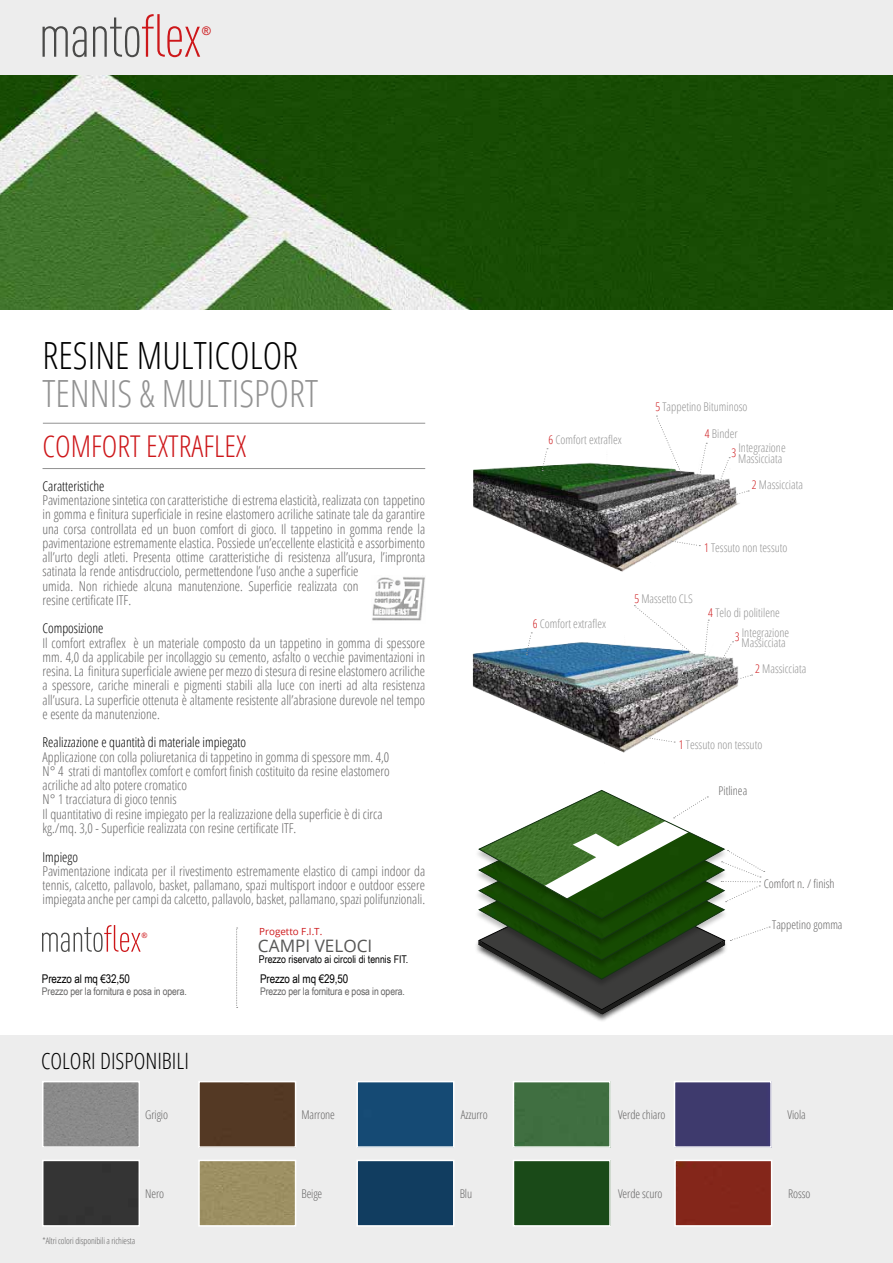
<style>
.page{position:relative;width:893px;height:1263px;background:#fff}
.page>*{position:absolute;margin:0;border:0;box-sizing:border-box;transform-origin:0 0}
.t1{font:300 condensed 37.5px "Open Sans";color:#929292}
.t2{font:300 condensed 37.5px "Open Sans";color:#000}
.t3{font:300 condensed 30px "Open Sans";color:#cd171a}
.t4{font:300 condensed 22.5px "Open Sans";color:#000}
.t5{font:17.1px "Open Sans";color:#575756}
.t6{font:300 condensed 13.5px/14.2px "Open Sans";color:#646363}
.t7{font:300 condensed 13.5px "Open Sans";color:#000}
.t8{font:300 condensed 12px/10.5px "Open Sans";color:#929292;text-align:center}
.t9{font:300 condensed 12px "Open Sans";letter-spacing:-.01em;color:#646363}
.t10{font:12px "Arial Narrow";letter-spacing:-.01em;color:#000}
.t11{font:11.85px "Arial";color:#cd171a}
.t12{font:10.65px "Arial Narrow";color:#000}
.t13{font:10.5px "Arial Narrow";letter-spacing:-.01em;color:#646363}
.t14{font:9.75px "Open Sans";color:#cd171a}
.t15{font:300 condensed 9px "Open Sans";letter-spacing:-.01em;color:#646363}
.t16{font:7.35px "Arial";color:#cd171a}
.s1{color:#cd171a}
</style>
<div class="page">
<img style="left:472px;top:415px;width:278px;height:338px">
<div style="left:0;top:0;width:893px;height:74px;background:#ededed"></div>
<svg style="left:43px;top:26px;width:44px;height:31px"></svg>
<svg style="left:93px;top:14px;width:107px;height:43px"></svg>
<div style="left:0;top:1035px;width:893px;height:228px;background:#ededed"></div>
<div style="left:677px;top:1163px;width:92px;height:60px;background:#84261a"></div>
<div style="left:674px;top:1160px;width:98px;height:66px;border:2px solid #fff"></div>
<div style="left:201px;top:1084px;width:92px;height:61px;background:#543924"></div>
<div style="left:198px;top:1081px;width:98px;height:67px;border:2px solid #fff"></div>
<div style="left:201px;top:1163px;width:92px;height:60px;background:#9d9063"></div>
<div style="left:198px;top:1160px;width:98px;height:66px;border:2px solid #fff"></div>
<div style="left:677px;top:1084px;width:92px;height:61px;background:#3e3a6d"></div>
<div style="left:674px;top:1081px;width:98px;height:67px;border:2px solid #fff"></div>
<div style="left:45px;top:1084px;width:92px;height:61px;background:#8a8a8a"></div>
<div style="left:42px;top:1081px;width:98px;height:67px;border:2px solid #fff"></div>
<div style="left:45px;top:1163px;width:92px;height:60px;background:#343434"></div>
<div style="left:42px;top:1160px;width:98px;height:66px;border:2px solid #fff"></div>
<div style="left:516px;top:1084px;width:92px;height:61px;background:#406f41"></div>
<div style="left:513px;top:1081px;width:98px;height:67px;border:2px solid #fff"></div>
<div style="left:516px;top:1163px;width:92px;height:60px;background:#1a4a18"></div>
<div style="left:513px;top:1160px;width:98px;height:66px;border:2px solid #fff"></div>
<div style="left:359px;top:1163px;width:92px;height:60px;background:#113d60"></div>
<div style="left:356px;top:1160px;width:98px;height:66px;border:2px solid #fff"></div>
<div style="left:359px;top:1084px;width:92px;height:61px;background:#154a74"></div>
<div style="left:356px;top:1081px;width:98px;height:67px;border:2px solid #fff"></div>
<div style="left:475px;top:881px;width:254px;height:137px;background:#000;opacity:.55"></div>
<div style="left:549px;top:432px;width:103px;height:15px;background:#fff"></div>
<div style="left:705px;top:426px;width:56px;height:15px;background:#fff"></div>
<div style="left:704px;top:540px;width:129px;height:15px;background:#fff"></div>
<div style="left:731px;top:440px;width:109px;height:27px;background:#fff"></div>
<svg style="left:542px;top:448px;width:6px;height:23px"></svg>
<svg style="left:656px;top:416px;width:26px;height:58px"></svg>
<svg style="left:699px;top:443px;width:8px;height:34px"></svg>
<svg style="left:719px;top:457px;width:11px;height:26px"></svg>
<svg style="left:730px;top:490px;width:19px;height:7px"></svg>
<svg style="left:671px;top:540px;width:29px;height:6px"></svg>
<hr style="left:43px;top:423px;width:382px;height:1px;background:#929292">
<hr style="left:43px;top:468px;width:382px;height:1px;background:#929292">
<svg style="left:42px;top:925px;width:99px;height:27px"></svg>
<svg style="left:236px;top:928px;width:2px;height:80px"></svg>
<img style="left:372px;top:577px;width:53px;height:44px">
<img style="left:0;top:75px;width:893px;height:234px">
<svg style="left:477px;top:790px;width:293px;height:225px"></svg>
<div style="left:679px;top:737px;width:129px;height:14px;background:#fff"></div>
<svg style="left:645px;top:737px;width:30px;height:6px"></svg>
<div style="left:533px;top:617px;width:103px;height:14px;background:#fff"></div>
<svg style="left:526px;top:632px;width:6px;height:23px"></svg>
<div style="left:735px;top:624px;width:108px;height:27px;background:#fff"></div>
<svg style="left:719px;top:641px;width:15px;height:23px"></svg>
<svg style="left:734px;top:674px;width:19px;height:7px"></svg>
<div style="left:634px;top:591px;width:132px;height:15px;background:#fff"></div>
<svg style="left:634px;top:605px;width:61px;height:50px"></svg>
<div style="left:708px;top:605px;width:122px;height:15px;background:#fff"></div>
<svg style="left:704px;top:620px;width:5px;height:39px"></svg>
<p class="t11" style="left:202px;top:23px;width:10px">®</p>
<h1 class="t2" style="left:43px;top:330px;width:257px">RESINE MULTICOLOR</h1>
<h1 class="t1" style="left:43px;top:368px;width:277px">TENNIS &amp; MULTISPORT</h1>
<h2 class="t3" style="left:43px;top:425px;width:205px">COMFORT EXTRAFLEX</h2>
<p class="t7" style="left:43px;top:477px;width:64px">Caratteristiche</p>
<p class="t6" style="left:43px;top:493px;width:384px">Pavimentazione sintetica con caratteristiche di estrema elasticità, realizzata con tappetino in gomma e finitura superficiale in resine elastomero acriliche satinate tale da garantire una corsa controllata ed un buon comfort di gioco. Il tappetino in gomma rende la pavimentazione estremamente elastica. Possiede un’eccellente elasticità e assorbimento all’urto degli atleti. Presenta ottime caratteristiche di resistenza all’usura, l’impronta satinata la rende antisdrucciolo, permettendone l’uso anche a superficie<br>umida. Non richiede alcuna manutenzione. Superficie realizzata con<br>resine certificate ITF.</p>
<p class="t7" style="left:43px;top:619px;width:62px">Composizione</p>
<p class="t6" style="left:43px;top:635px;width:384px;text-align:justify">Il comfort extraflex è un materiale composto da un tappetino in gomma di spessore mm. 4,0 da applicabile per incollaggio su cemento, asfalto o vecchie pavimentazioni in resina. La finitura superficiale avviene per mezzo di stesura di resine elastomero acriliche a spessore, cariche minerali e pigmenti stabili alla luce con inerti ad alta resistenza all’usura. La superficie ottenuta è altamente resistente all’abrasione durevole nel tempo e esente da manutenzione.</p>
<p class="t7" style="left:43px;top:733px;width:205px">Realizzazione e quantità di materiale impiegato</p>
<p class="t6" style="left:43px;top:749px;width:349px">Applicazione con colla poliuretanica di tappetino in gomma di spessore mm. 4,0<br>N° 4 strati di mantoflex comfort e comfort finish costituito da resine elastomero acriliche ad alto potere cromatico<br>N° 1 tracciatura di gioco tennis<br>Il quantitativo di resine impiegato per la realizzazione della superficie è di circa kg./mq. 3,0 - Superficie realizzata con resine certificate ITF.</p>
<p class="t7" style="left:43px;top:847px;width:37px">Impiego</p>
<p class="t6" style="left:43px;top:863px;width:384px;text-align:justify">Pavimentazione indicata per il rivestimento estremamente elastico di campi indoor da tennis, calcetto, pallavolo, basket, pallamano, spazi multisport indoor e outdoor essere impiegata anche per campi da calcetto, pallavolo, basket, pallamano, spazi polifunzionali.</p>
<p class="t16" style="left:142px;top:930px;width:7px">®</p>
<p class="t14" style="left:259px;top:925px;width:65px">Progetto F.I.T.</p>
<p class="t5" style="left:258px;top:934px;width:116px">CAMPI VELOCI</p>
<p class="t12" style="left:259px;top:952px;width:151px">Prezzo riservato ai circoli di tennis FIT.</p>
<p class="t10" style="left:42px;top:970px;width:90px">Prezzo al mq €32,50</p>
<p class="t13" style="left:42px;top:983px;width:146px">Prezzo per la fornitura e posa in opera.</p>
<p class="t10" style="left:260px;top:970px;width:90px">Prezzo al mq €29,50</p>
<p class="t13" style="left:260px;top:983px;width:146px">Prezzo per la fornitura e posa in opera.</p>
<h3 class="t4" style="left:41px;top:1046px;width:149px">COLORI DISPONIBILI</h3>
<p class="t9" style="left:145px;top:1106px;width:24px">Grigio</p>
<p class="t9" style="left:301px;top:1106px;width:35px">Marrone</p>
<p class="t9" style="left:461px;top:1106px;width:29px">Azzurro</p>
<p class="t8" style="left:549px;top:434px;width:75px"><span class="s1">6</span> Comfort extraflex</p>
<p class="t8" style="left:655px;top:401px;width:94px"><span class="s1">5</span> Tappetino Bituminoso</p>
<p class="t8" style="left:705px;top:428px;width:34px"><span class="s1">4</span> Binder</p>
<p class="t8" style="left:731px;top:442px;width:56px"><span class="s1">3</span> Integrazione<br>Massicciata</p>
<p class="t8" style="left:752px;top:479px;width:53px"><span class="s1">2</span> Massicciata</p>
<p class="t8" style="left:533px;top:618px;width:75px"><span class="s1">6</span> Comfort extraflex</p>
<p class="t8" style="left:704px;top:542px;width:85px"><span class="s1">1</span> Tessuto non tessuto</p>
<p class="t8" style="left:634px;top:593px;width:60px"><span class="s1">5</span> Massetto CLS</p>
<p class="t8" style="left:708px;top:607px;width:73px"><span class="s1">4</span> Telo di politilene</p>
<p class="t8" style="left:735px;top:627px;width:56px"><span class="s1">3</span> Integrazione<br>Massicciata</p>
<p class="t8" style="left:755px;top:663px;width:53px"><span class="s1">2</span> Massicciata</p>
<p class="t8" style="left:679px;top:739px;width:85px"><span class="s1">1</span> Tessuto non tessuto</p>
<p class="t9" style="left:718px;top:782px;width:30px">Pitlinea</p>
<p class="t9" style="left:764px;top:876px;width:72px">Comfort n. / finish</p>
<p class="t9" style="left:772px;top:917px;width:72px">Tappetino gomma</p>
<p class="t9" style="left:618px;top:1106px;width:49px">Verde chiaro</p>
<p class="t9" style="left:788px;top:1106px;width:20px">Viola</p>
<p class="t9" style="left:145px;top:1185px;width:20px">Nero</p>
<p class="t15" style="left:43px;top:1234px;width:94px">*Altri colori disponibili a richiesta</p>
<p class="t9" style="left:460px;top:1185px;width:14px">Blu</p>
<p class="t9" style="left:618px;top:1185px;width:46px">Verde scuro</p>
<p class="t9" style="left:301px;top:1185px;width:22px">Beige</p>
<p class="t9" style="left:788px;top:1185px;width:24px">Rosso</p>
</div>
